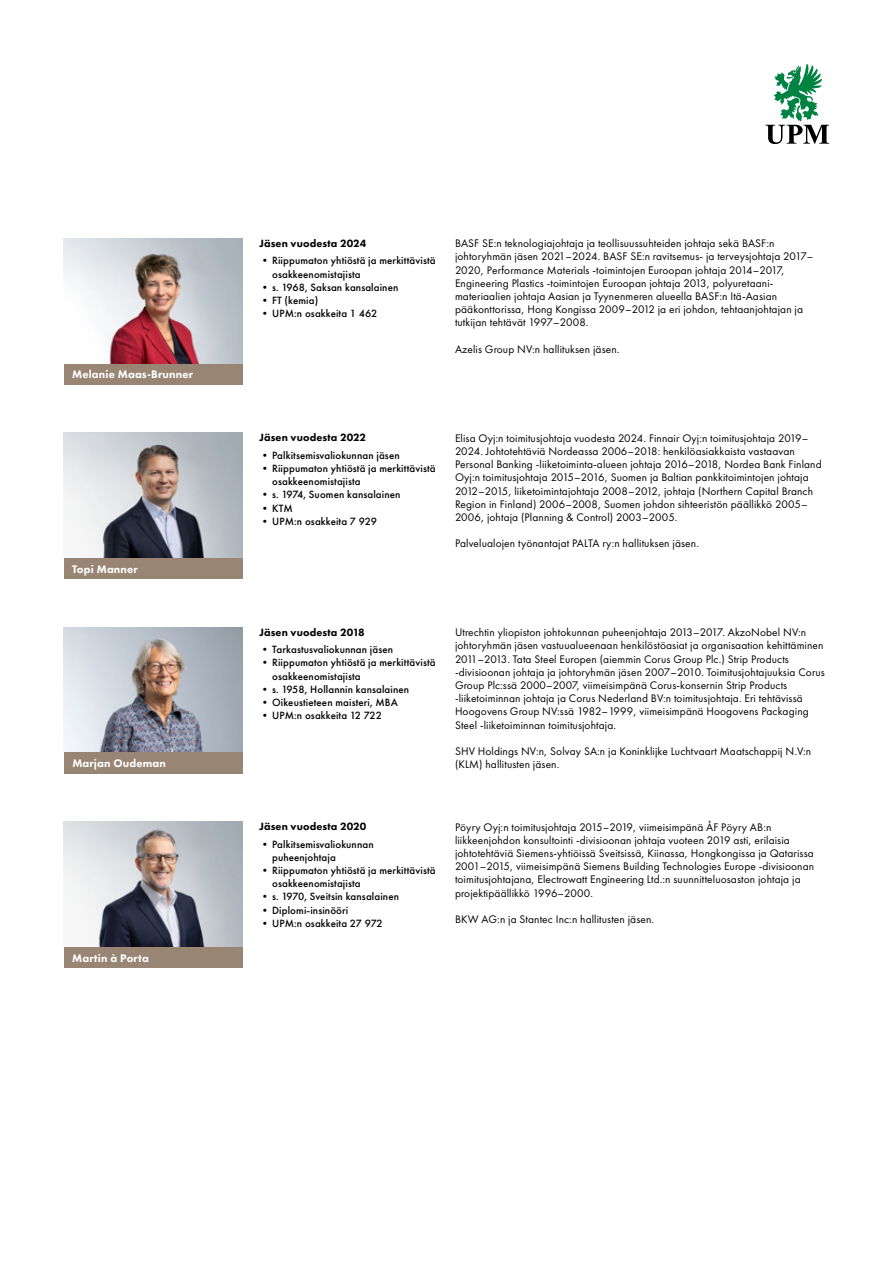
<style>
.page{position:relative;width:893px;height:1263px;background:#fff}
.page>*{position:absolute;margin:0;border:0;box-sizing:border-box;transform-origin:0 0}
.t1{font:11.4px/13.2px "Futura PT";letter-spacing:.01em;color:#000}
.t2{font:800 11.4px "Futura PT";letter-spacing:.01em;color:#fff}
.t3{font:500 10.95px/13.2px "Futura PT";letter-spacing:.01em;color:#000}
.t4{font:800 10.95px "Futura PT";letter-spacing:.01em;color:#000}
</style>
<div class="page">
<div style="left:64px;top:752px;width:178px;height:21px;background:#998573"></div>
<div style="left:64px;top:947px;width:178px;height:21px;background:#998573"></div>
<div style="left:64px;top:557px;width:178px;height:22px;background:#998573"></div>
<img style="left:64px;top:433px;width:178px;height:124px">
<div style="left:64px;top:363px;width:178px;height:21px;background:#998573"></div>
<img style="left:64px;top:239px;width:178px;height:124px">
<img style="left:64px;top:627px;width:178px;height:125px">
<img style="left:64px;top:822px;width:178px;height:125px">
<svg style="left:765px;top:64px;width:64px;height:80px"></svg>
<p class="t2" style="left:72px;top:367px;width:122px">Melanie Maas-Brunner</p>
<p class="t2" style="left:72px;top:562px;width:67px">Topi Manner</p>
<p class="t4" style="left:259px;top:236px;width:109px">Jäsen vuodesta 2024</p>
<p class="t3" style="left:272px;top:254px;width:165px;text-indent:-13px">•Riippumaton yhtiöstä ja merkittävistä osakkeenomistajista</p>
<p class="t3" style="left:259px;top:280px;width:141px">• s. 1968, Saksan kansalainen</p>
<p class="t3" style="left:259px;top:294px;width:60px">• FT (kemia)</p>
<p class="t3" style="left:259px;top:307px;width:120px">• UPM:n osakkeita 1 462</p>
<p class="t1" style="left:455px;top:237px;width:360px">BASF SE:n teknologiajohtaja ja teollisuussuhteiden johtaja sekä BASF:n johtoryhmän jäsen 2021–2024. BASF SE:n ravitsemus- ja terveysjohtaja 2017– 2020, Performance Materials -toimintojen Euroopan johtaja 2014–2017, Engineering Plastics -toimintojen Euroopan johtaja 2013, polyuretaani&shy;materiaalien johtaja Aasian ja Tyynenmeren alueella BASF:n Itä-Aasian pääkonttorissa, Hong Kongissa 2009–2012 ja eri johdon, tehtaanjohtajan ja tutkijan tehtävät 1997–2008.</p>
<p class="t1" style="left:455px;top:342px;width:166px">Azelis Group NV:n hallituksen jäsen.</p>
<p class="t4" style="left:259px;top:431px;width:108px">Jäsen vuodesta 2022</p>
<p class="t3" style="left:259px;top:449px;width:142px">• Palkitsemisvaliokunnan jäsen</p>
<p class="t3" style="left:272px;top:462px;width:165px;text-indent:-13px">•Riippumaton yhtiöstä ja merkittävistä osakkeenomistajista</p>
<p class="t3" style="left:259px;top:488px;width:143px">• s. 1974, Suomen kansalainen</p>
<p class="t3" style="left:259px;top:501px;width:35px">•KTM</p>
<p class="t3" style="left:259px;top:514px;width:119px">• UPM:n osakkeita 7 929</p>
<p class="t1" style="left:455px;top:431px;width:368px">Elisa Oyj:n toimitusjohtaja vuodesta 2024. Finnair Oyj:n toimitusjohtaja 2019– 2024. Johtotehtäviä Nordeassa 2006–2018: henkilöasiakkaista vastaavan Personal Banking -liiketoiminta-alueen johtaja 2016–2018, Nordea Bank Finland Oyj:n toimitusjohtaja 2015–2016, Suomen ja Baltian pankkitoimintojen johtaja 2012–2015, liiketoimintajohtaja 2008–2012, johtaja (Northern Capital Branch Region in Finland) 2006–2008, Suomen johdon sihteeristön päällikkö 2005– 2006, johtaja (Planning &amp; Control) 2003–2005.</p>
<p class="t1" style="left:455px;top:537px;width:245px">Palvelualojen työnantajat PALTA ry:n hallituksen jäsen.</p>
<p class="t4" style="left:259px;top:625px;width:107px">Jäsen vuodesta 2018</p>
<p class="t3" style="left:259px;top:643px;width:135px">• Tarkastusvaliokunnan jäsen</p>
<p class="t3" style="left:272px;top:656px;width:165px;text-indent:-13px">•Riippumaton yhtiöstä ja merkittävistä osakkeenomistajista</p>
<p class="t3" style="left:259px;top:682px;width:151px">• s. 1958, Hollannin kansalainen</p>
<p class="t3" style="left:259px;top:696px;width:140px">• Oikeustieteen maisteri, MBA</p>
<p class="t3" style="left:259px;top:709px;width:124px">• UPM:n osakkeita 12 722</p>
<p class="t1" style="left:455px;top:626px;width:371px">Utrechtin yliopiston johtokunnan puheenjohtaja 2013–2017. AkzoNobel NV:n johtoryhmän jäsen vastuualueenaan henkilöstöasiat ja organisaation kehittäminen 2011–2013. Tata Steel Europen (aiemmin Corus Group Plc.) Strip Products -divisioonan johtaja ja johtoryhmän jäsen 2007–2010. Toimitusjohtajuuksia Corus Group Plc:ssä 2000–2007, viimeisimpänä Corus-konsernin Strip Products -liiketoiminnan johtaja ja Corus Nederland BV:n toimitusjohtaja. Eri tehtävissä Hoogovens Group NV:ssä 1982–1999, viimeisimpänä Hoogovens Packaging Steel -liiketoiminnan toimitusjohtaja.</p>
<p class="t1" style="left:455px;top:744px;width:358px">SHV Holdings NV:n, Solvay SA:n ja Koninklijke Luchtvaart Maatschappij N.V:n</p>
<p class="t2" style="left:72px;top:756px;width:95px">Marjan Oudeman</p>
<p class="t1" style="left:455px;top:758px;width:106px">(KLM) hallitusten jäsen.</p>
<p class="t2" style="left:72px;top:951px;width:78px">Martin à Porta</p>
<p class="t4" style="left:259px;top:820px;width:109px">Jäsen vuodesta 2020</p>
<p class="t3" style="left:272px;top:837px;width:103px;text-indent:-13px">• Palkitsemisvaliokunnan puheenjohtaja</p>
<p class="t3" style="left:272px;top:864px;width:165px;text-indent:-13px">•Riippumaton yhtiöstä ja merkittävistä osakkeenomistajista</p>
<p class="t3" style="left:259px;top:890px;width:141px">• s. 1970, Sveitsin kansalainen</p>
<p class="t3" style="left:259px;top:903px;width:90px">• Diplomi-insinööri</p>
<p class="t3" style="left:259px;top:916px;width:129px">• UPM:n osakkeita 27 972   </p>
<p class="t1" style="left:455px;top:820px;width:361px">Pöyry Oyj:n toimitusjohtaja 2015–2019, viimeisimpänä ÅF Pöyry AB:n liikkeenjohdon konsultointi -divisioonan johtaja vuoteen 2019 asti, erilaisia johtotehtäviä Siemens-yhtiöissä Sveitsissä, Kiinassa, Hongkongissa ja Qatarissa 2001–2015, viimeisimpänä Siemens Building Technologies Europe -divisioonan toimitusjohtajana, Electrowatt Engineering Ltd.:n suunnitteluosaston johtaja ja projektipäällikkö 1996–2000.</p>
<p class="t1" style="left:455px;top:912px;width:201px">BKW AG:n ja Stantec Inc:n hallitusten jäsen.</p>
</div>
